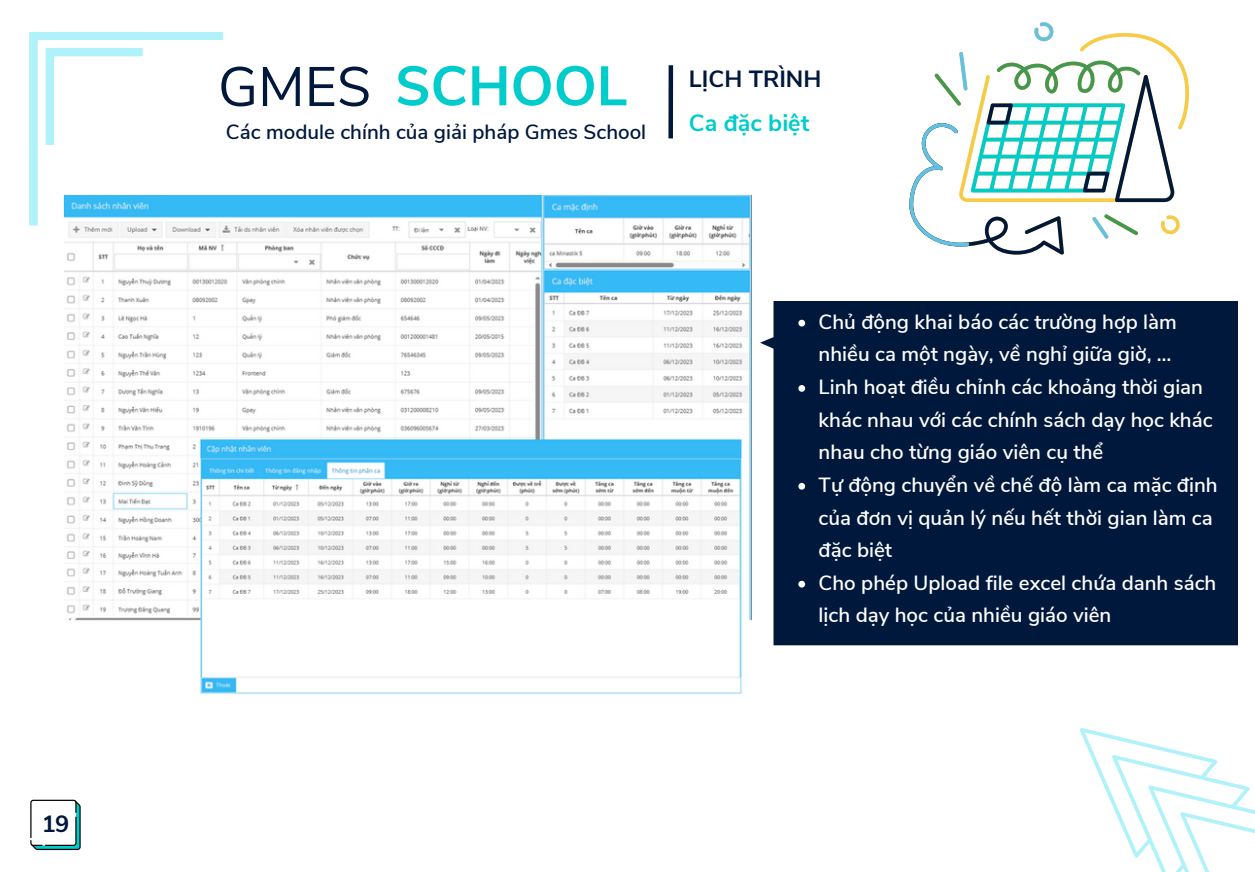
<style>
.page{position:relative;width:1255px;height:872px;background:#fff}
.page>*{position:absolute;margin:0;border:0;box-sizing:border-box;transform-origin:0 0}
.t1{font:700 55.35px "Nunito Sans";color:#0cc}
.t2{font:700 23.4px "Nunito Sans";color:#00183c}
.t3{font:700 23.4px "Nunito Sans";color:#0cc}
.t4{font:600 20.55px/32.7px "Nunito Sans";color:#fff}
.t5{font:600 20.55px "Nunito Sans";color:#00183c}
.s1{font-weight:400;color:#00183c}
</style>
<div class="page">
<div style="left:668px;top:65px;width:5px;height:73px;background:#00183c"></div>
<svg style="left:30px;top:800px;width:51px;height:50px"></svg>
<div style="left:760px;top:301px;width:477px;height:344px;background:#00183c"></div>
<img style="left:64px;top:196px;width:687px;height:498px">
<svg style="left:1108px;top:33px;width:81px;height:201px"></svg>
<svg style="left:993px;top:75px;width:181px;height:180px"></svg>
<svg style="left:1108px;top:60px;width:33px;height:176px"></svg>
<svg style="left:909px;top:22px;width:199px;height:225px"></svg>
<svg style="left:798px;top:320px;width:7px;height:6px"></svg>
<svg style="left:798px;top:385px;width:7px;height:7px"></svg>
<svg style="left:798px;top:483px;width:7px;height:7px"></svg>
<svg style="left:798px;top:581px;width:7px;height:6px"></svg>
<svg style="left:1080px;top:728px;width:174px;height:144px"></svg>
<svg style="left:29px;top:32px;width:194px;height:193px"></svg>
<h4 class="t2" style="left:42px;top:808px;width:29px">19</h4>
<p class="t1" style="left:218px;top:49px;width:411px"><span class="s1">GMES</span> SCHOOL</p>
<h2 class="t5" style="left:226px;top:118px;width:422px">Các module chính của giải pháp Gmes School</h2>
<h1 class="t2" style="left:689px;top:63px;width:134px">LỊCH TRÌNH</h1>
<p class="t3" style="left:689px;top:107px;width:122px">Ca đặc biệt</p>
<h5 class="t4" style="left:818px;top:306px;width:360px">Chủ động khai báo các trường hợp làm nhiều ca một ngày, về nghỉ giữa giờ, …</h5>
<p class="t4" style="left:818px;top:371px;width:395px">Linh hoạt điều chỉnh các khoảng thời gian khác nhau với các chính sách dạy học khác nhau cho từng giáo viên cụ thể</p>
<p class="t4" style="left:818px;top:469px;width:400px">Tự động chuyển về chế độ làm ca mặc định của đơn vị quản lý nếu hết thời gian làm ca đặc biệt</p>
<p class="t4" style="left:818px;top:567px;width:399px">Cho phép Upload file excel chứa danh sách lịch dạy học của nhiều giáo viên</p>
</div>
